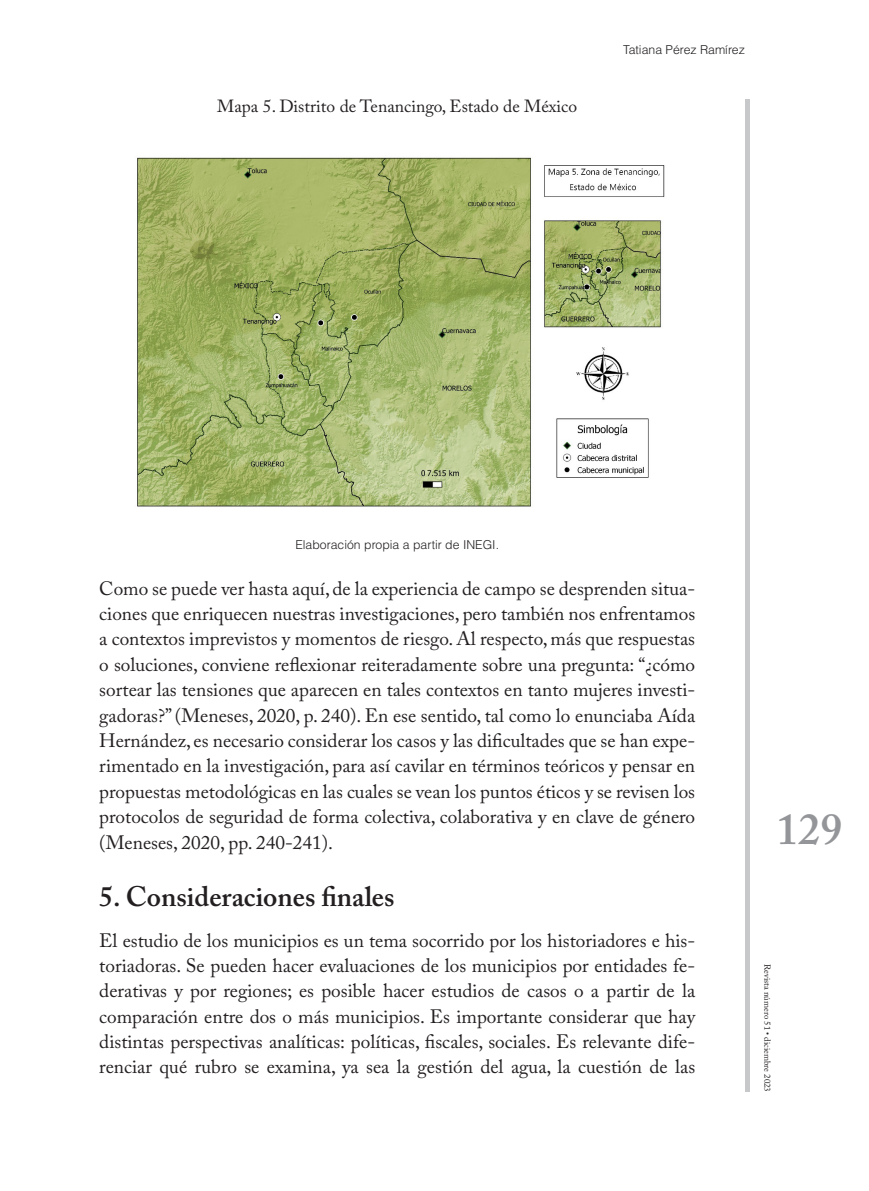
<style>
.page{position:relative;width:869px;height:1191px;background:#fff}
.page>*{position:absolute;margin:0;border:0;box-sizing:border-box;transform-origin:0 0}
.t1{font:600 43.75px "Adobe Caslon Pro";color:#939598}
.Subtítulo_01{font:600 28px "Adobe Caslon Pro";color:#231f20}
.cuerpo{font:19.25px/25.4px "Adobe Caslon Pro";color:#231f20;text-align:justify}
.tituloGrafico{font:17.5px "Adobe Caslon Pro";color:#231f20}
.Pie_de_foto{font:300 12.25px "Helvetica LT Std";color:#231f20}
.t2{font:8.75px "Adobe Caslon Pro";color:#231f20}
</style>
<div class="page">
<div style="left:744px;top:99px;width:5px;height:992px;background:#c7c8ca"></div>
<img style="left:137px;top:157px;width:528px;height:350px">
<p class="tituloGrafico" style="left:217px;top:96px;width:361px">Mapa 5. Distrito de Tenancingo, Estado de México</p>
<p class="Pie_de_foto" style="left:623px;top:42px;width:123px">Tatiana Pérez Ramírez</p>
<p class="Pie_de_foto" style="left:295px;top:537px;width:205px">Elaboración propia a partir de INEGI.</p>
<p class="cuerpo" style="left:99px;top:575px;width:597px">Como se puede ver hasta aquí, de la experiencia de campo se desprenden situa&shy;ciones que enriquecen nuestras investigaciones, pero también nos enfrentamos a contextos imprevistos y momentos de riesgo. Al respecto, más que respuestas o soluciones, conviene reflexionar reiteradamente sobre una pregunta: “¿cómo sortear las tensiones que aparecen en tales contextos en tanto mujeres investi&shy;gadoras?” (Meneses, 2020, p. 240). En ese sentido, tal como lo enunciaba Aída Hernández, es necesario considerar los casos y las dificultades que se han expe&shy;rimentado en la investigación, para así cavilar en términos teóricos y pensar en propuestas metodológicas en las cuales se vean los puntos éticos y se revisen los protocolos de seguridad de forma colectiva, colaborativa y en clave de género (Meneses, 2020, pp. 240-241).</p>
<p class="Subtítulo_01" style="left:99px;top:880px;width:296px">5. Consideraciones finales</p>
<p class="cuerpo" style="left:99px;top:927px;width:597px">El estudio de los municipios es un tema socorrido por los historiadores e his&shy;toriadoras. Se pueden hacer evaluaciones de los municipios por entidades fe&shy;derativas y por regiones; es posible hacer estudios de casos o a partir de la comparación entre dos o más municipios. Es importante considerar que hay distintas perspectivas analíticas: políticas, fiscales, sociales. Es relevante dife&shy;renciar qué rubro se examina, ya sea la gestión del agua, la cuestión de las</p>
<h1 class="t1" style="left:776px;top:803px;width:67px">129</h1>
<p class="t2" style="left:772px;top:964px;width:129px;rotate:90deg">Revista número 51 • diciembre 2023</p>
</div>
